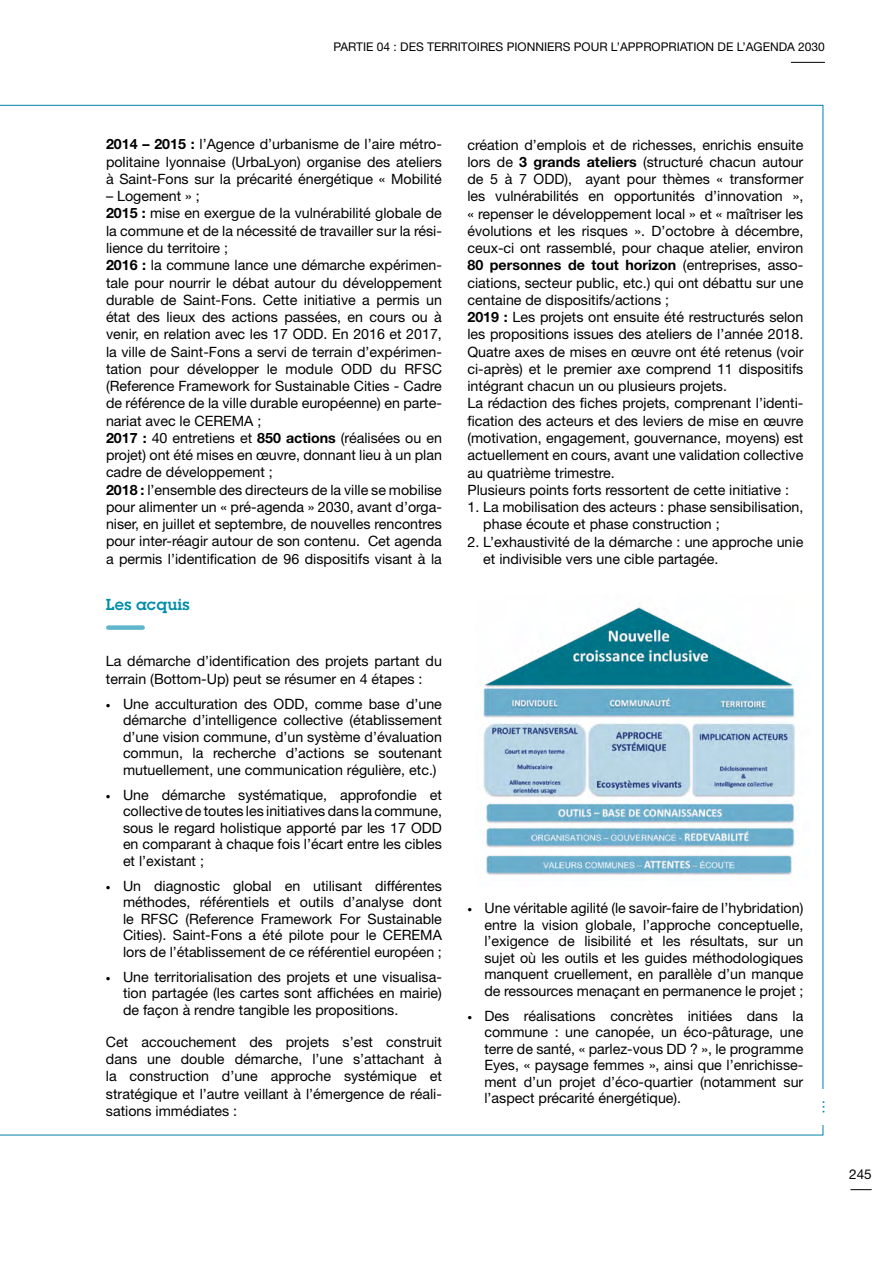
<style>
.page{position:relative;width:893px;height:1263px;background:#fff}
.page>*{position:absolute;margin:0;border:0;box-sizing:border-box;transform-origin:0 0}
.t1{font:14.25px/17.2px "Helvetica Neue LT Std";color:#000;text-align:justify}
.t2{font:14.25px "Lubalin Demi";color:#008ea8}
.t3{font:14.25px "Helvetica Neue LT Std";color:#0080a9}
.t4{font:13.5px "Helvetica Neue LT Std";color:#000}
.t5{font:12px "Helvetica Neue LT Std";color:#000}
.s1{font-weight:700}
.s2{font-weight:900}
</style>
<div class="page">
<svg style="left:851px;top:1189px;width:20px;height:1px"></svg>
<hr style="left:791px;top:62px;width:34px;height:1px;background:#000">
<div style="left:108px;top:625px;width:35px;height:5px;background:#60b6cc"></div>
<img style="left:480px;top:602px;width:316px;height:273px">
<p class="t5" style="left:333px;top:40px;width:493px">PARTIE 04 : DES TERRITOIRES PIONNIERS POUR L’APPROPRIATION DE L’AGENDA 2030</p>
<p class="t1" style="left:106px;top:136px;width:337px"><span class="s1">2014 – 2015 :</span> l’Agence d’urbanisme de l’aire métro&shy;politaine lyonnaise (UrbaLyon) organise des ateliers à Saint-Fons sur la précarité énergétique « Mobilité</p>
<p class="t1" style="left:106px;top:187px;width:337px;text-align:left">– Logement » ;<br><span class="s1">2015 :</span> mise en exergue de la vulnérabilité globale de la commune et de la nécessité de travailler sur la rési&shy;lience du territoire ;<br><span class="s1">2016 :</span> la commune lance une démarche expérimen&shy;tale pour nourrir le débat autour du développement durable de Saint-Fons. Cette initiative a permis un état des lieux des actions passées, en cours ou à venir, en relation avec les 17 ODD. En 2016 et 2017, la ville de Saint-Fons a servi de terrain d’expérimen&shy;tation pour développer le module ODD du RFSC (Reference Framework for Sustainable Cities - Cadre de référence de la ville durable européenne) en parte&shy;nariat avec le CEREMA ;<br><span class="s1">2017 :</span> 40 entretiens et <span class="s1">850 actions</span> (réalisées ou en projet) ont été mises en œuvre, donnant lieu à un plan cadre de développement ;<br><span class="s1">2018 :</span> l’ensemble des directeurs de la ville se mobilise pour alimenter un « pré-agenda » 2030, avant d’orga&shy;niser, en juillet et septembre, de nouvelles rencontres pour inter-réagir autour de son contenu. Cet agenda a permis l’identification de 96 dispositifs visant à la</p>
<p class="t2" style="left:106px;top:595px;width:85px">Les acquis</p>
<p class="t1" style="left:106px;top:652px;width:337px">La démarche d’identification des projets partant du terrain (Bottom-Up) peut se résumer en 4 étapes :</p>
<p class="t1" style="left:123px;top:695px;width:320px;line-height:16.5px;text-indent:-17px"><span class="s2">∙</span> Une acculturation des ODD, comme base d’une démarche d’intelligence collective (établissement d’une vision commune, d’un système d’évaluation commun, la recherche d’actions se soutenant mutuellement, une communication régulière, etc.)</p>
<p class="t1" style="left:123px;top:786px;width:320px;line-height:16.5px;text-indent:-17px"><span class="s2">∙</span> Une démarche systématique, approfondie et collective de toutes les initiatives dans la commune, sous le regard holistique apporté par les 17 ODD en comparant à chaque fois l’écart entre les cibles et l’existant ;</p>
<p class="t1" style="left:123px;top:877px;width:320px;line-height:16.5px;text-indent:-17px"><span class="s2">∙</span> Un diagnostic global en utilisant différentes méthodes, référentiels et outils d’analyse dont le RFSC (Reference Framework For Sustainable Cities). Saint-Fons a été pilote pour le CEREMA lors de l’établissement de ce référentiel européen ;</p>
<p class="t1" style="left:123px;top:968px;width:320px;line-height:16.5px;text-indent:-17px"><span class="s2">∙</span> Une territorialisation des projets et une visualisa&shy;tion partagée (les cartes sont affichées en mairie) de façon à rendre tangible les propositions.</p>
<p class="t1" style="left:106px;top:1033px;width:337px">Cet accouchement des projets s’est construit dans une double démarche, l’une s’attachant à la construction d’une approche systémique et stratégique et l’autre veillant à l’émergence de réali&shy;sations immédiates :</p>
<p class="t1" style="left:467px;top:136px;width:337px;text-align:left">création d’emplois et de richesses, enrichis ensuite lors de <span class="s1">3 grands ateliers</span> (structuré chacun autour de 5 à 7 ODD), ayant pour thèmes « transformer les vulnérabilités en opportunités d’innovation », « repenser le développement local » et « maîtriser les évolutions et les risques ». D’octobre à décembre, ceux-ci ont rassemblé, pour chaque atelier, environ <span class="s1">80 personnes de tout horizon</span> (entreprises, asso&shy;ciations, secteur public, etc.) qui ont débattu sur une centaine de dispositifs/actions ;<br><span class="s1">2019 :</span> Les projets ont ensuite été restructurés selon les propositions issues des ateliers de l’année 2018.<br>Quatre axes de mises en œuvre ont été retenus (voir ci-après) et le premier axe comprend 11 dispositifs intégrant chacun un ou plusieurs projets.<br>La rédaction des fiches projets, comprenant l’identi&shy;fication des acteurs et des leviers de mise en œuvre (motivation, engagement, gouvernance, moyens) est actuellement en cours, avant une validation collective au quatrième trimestre.<br>Plusieurs points forts ressortent de cette initiative :</p>
<p class="t1" style="left:483px;top:498px;width:322px;text-indent:-16px">1. La mobilisation des acteurs : phase sensibilisation, phase écoute et phase construction ;</p>
<p class="t1" style="left:483px;top:533px;width:322px;text-indent:-16px">2. L’exhaustivité de la démarche : une approche unie et indivisible vers une cible partagée.</p>
<p class="t1" style="left:484px;top:899px;width:320px;line-height:16.5px;text-indent:-17px"><span class="s2">∙</span> Une véritable agilité (le savoir-faire de l’hybridation) entre la vision globale, l’approche conceptuelle, l’exigence de lisibilité et les résultats, sur un sujet où les outils et les guides méthodologiques manquent cruellement, en parallèle d’un manque de ressources menaçant en permanence le projet ;</p>
<p class="t1" style="left:484px;top:1007px;width:320px;line-height:16.5px;text-indent:-17px"><span class="s2">∙</span> Des réalisations concrètes initiées dans la commune : une canopée, un éco-pâturage, une terre de santé, « parlez-vous DD ? », le programme Eyes, « paysage femmes », ainsi que l’enrichisse&shy;ment d’un projet d’éco-quartier (notamment sur l’aspect précarité énergétique).</p>
<p class="t3" style="left:811px;top:1114px;width:16px;rotate:-90deg">…</p>
<p class="t4" style="left:849px;top:1166px;width:24px">245</p>
</div>
